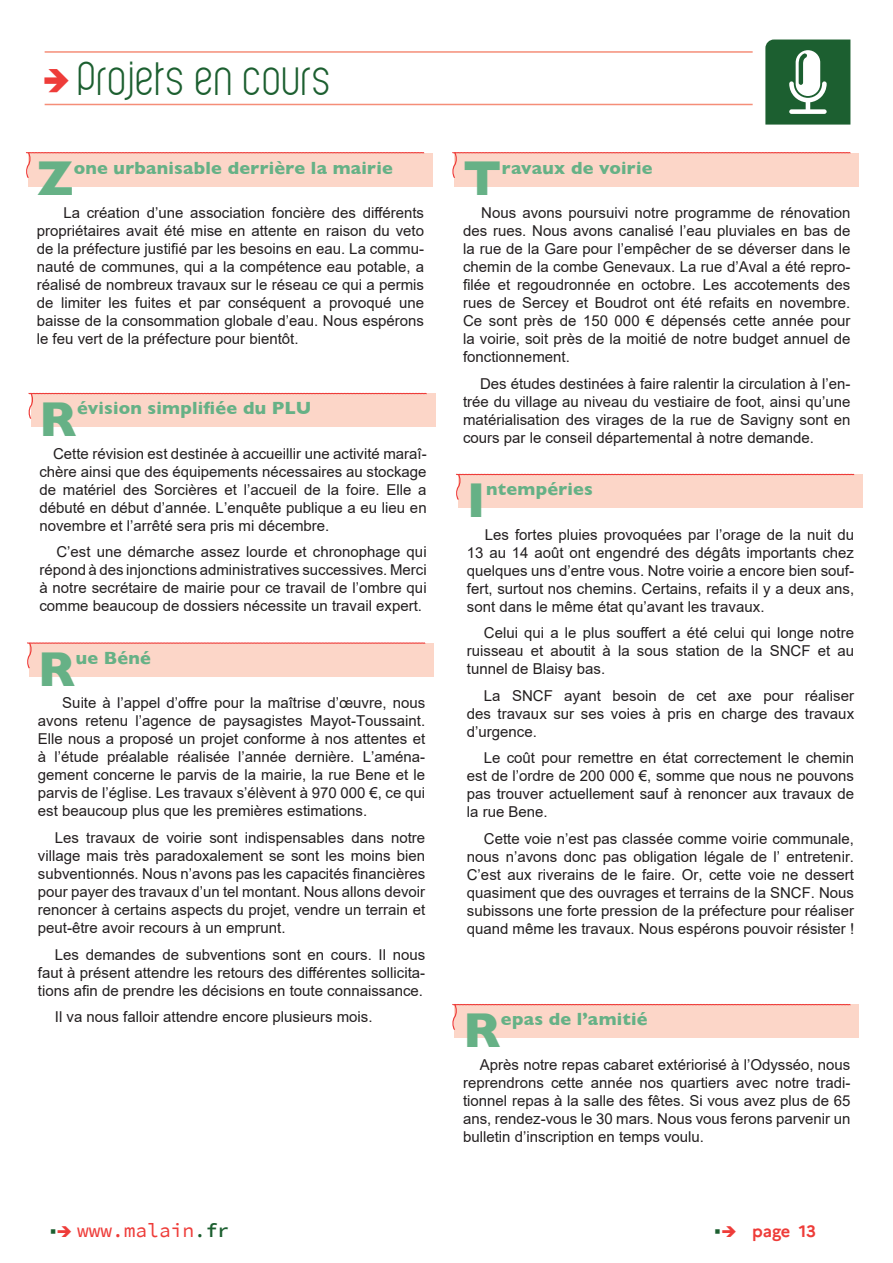
<style>
.page{position:relative;width:893px;height:1263px;background:#fff}
.page>*{position:absolute;margin:0;border:0;box-sizing:border-box;transform-origin:0 0}
.t1{font:700 49.95px "Gill Sans";color:#66b186}
.t2{font:46.5px "Violette";letter-spacing:-.005em;color:#1c5f30}
.t3{font:19.5px "Source Code Pro";color:#ee3c39}
.t4{font:700 18px "Gill Sans";letter-spacing:.015em;color:#66b186}
.t5{font:700 16.5px "Marianne";letter-spacing:-.015em;color:#ee3c39}
.t6{font:15px/18px "Arial";color:#231f20;text-align:justify}
.s1{color:#1c5f30}
.s2{font-weight:600;color:#1c5f30}
</style>
<div class="page">
<hr style="left:45px;top:51px;width:708px;height:2px;background:#f58e78">
<hr style="left:45px;top:104px;width:708px;height:1px;background:#f58e78">
<svg style="left:765px;top:40px;width:85px;height:85px"></svg>
<div style="left:28px;top:153px;width:405px;height:33px;background:#fcd6c8"></div>
<svg style="left:26px;top:152px;width:398px;height:26px"></svg>
<div style="left:31px;top:393px;width:404px;height:34px;background:#fcd6c8"></div>
<svg style="left:28px;top:392px;width:399px;height:27px"></svg>
<div style="left:29px;top:643px;width:405px;height:34px;background:#fcd6c8"></div>
<svg style="left:27px;top:642px;width:398px;height:27px"></svg>
<div style="left:455px;top:153px;width:404px;height:33px;background:#fcd6c8"></div>
<svg style="left:452px;top:152px;width:399px;height:27px"></svg>
<div style="left:458px;top:474px;width:405px;height:34px;background:#fcd6c8"></div>
<svg style="left:456px;top:473px;width:398px;height:27px"></svg>
<div style="left:455px;top:1005px;width:404px;height:33px;background:#fcd6c8"></div>
<svg style="left:452px;top:1004px;width:399px;height:27px"></svg>
<h2 class="t2" style="left:45px;top:53px;width:290px"><sup>d</sup> Projets en cours</h2>
<h1 class="t1" style="left:37px;top:139px;width:38px">Z</h1>
<p class="t4" style="left:74px;top:153px;width:321px">one urbanisable derrière la mairie</p>
<p class="t6" style="left:37px;top:204px;width:389px;text-indent:27px">La création d’une association foncière des différents propriétaires avait été mise en attente en raison du veto de la préfecture justifié par les besoins en eau. La commu&shy;nauté de communes, qui a la compétence eau potable, a réalisé de nombreux travaux sur le réseau ce qui a permis de limiter les fuites et par conséquent a provoqué une baisse de la consommation globale d’eau. Nous espérons le feu vert de la préfecture pour bientôt.</p>
<h1 class="t1" style="left:39px;top:379px;width:39px">R</h1>
<p class="t4" style="left:77px;top:394px;width:236px">évision simplifiée du PLU</p>
<p class="t6" style="left:39px;top:444px;width:389px;text-indent:14px">Cette révision est destinée à accueillir une activité maraî&shy;chère ainsi que des équipements nécessaires au stockage de matériel des Sorcières et l’accueil de la foire. Elle a débuté en début d’année. L’enquête publique a eu lieu en novembre et l’arrêté sera pris mi décembre.</p>
<p class="t6" style="left:39px;top:543px;width:389px;text-indent:17px">C’est une démarche assez lourde et chronophage qui répond à des injonctions administratives successives. Merci à notre secrétaire de mairie pour ce travail de l’ombre qui comme beaucoup de dossiers nécessite un travail expert.</p>
<h1 class="t1" style="left:38px;top:629px;width:39px">R</h1>
<p class="t4" style="left:76px;top:644px;width:77px">ue Béné</p>
<p class="t6" style="left:38px;top:694px;width:389px;text-indent:24px">Suite à l’appel d’offre pour la maîtrise d’œuvre, nous avons retenu l’agence de paysagistes Mayot-Toussaint.<br>Elle nous a proposé un projet conforme à nos attentes et à l’étude préalable réalisée l’année dernière. L’aména&shy;gement concerne le parvis de la mairie, la rue Bene et le parvis de l’église. Les travaux s’élèvent à 970 000 €, ce qui est beaucoup plus que les premières estimations.</p>
<p class="t6" style="left:38px;top:829px;width:389px;text-indent:17px">Les travaux de voirie sont indispensables dans notre village mais très paradoxalement se sont les moins bien subventionnés. Nous n’avons pas les capacités financières pour payer des travaux d’un tel montant. Nous allons devoir renoncer à certains aspects du projet, vendre un terrain et peut-être avoir recours à un emprunt.</p>
<p class="t6" style="left:38px;top:945px;width:389px;text-indent:17px">Les demandes de subventions sont en cours. Il nous faut à présent attendre les retours des différentes sollicita&shy;tions afin de prendre les décisions en toute connaissance.</p>
<p class="t6" style="left:55px;top:1008px;width:319px">Il va nous falloir attendre encore plusieurs mois.</p>
<h1 class="t1" style="left:463px;top:139px;width:40px">T</h1>
<p class="t4" style="left:502px;top:153px;width:152px">ravaux de voirie</p>
<p class="t6" style="left:463px;top:204px;width:389px;text-indent:18px">Nous avons poursuivi notre programme de rénovation des rues. Nous avons canalisé l’eau pluviales en bas de la rue de la Gare pour l’empêcher de se déverser dans le chemin de la combe Genevaux. La rue d’Aval a été repro&shy;filée et regoudronnée en octobre. Les accotements des rues de Sercey et Boudrot ont été refaits en novembre.<br>Ce sont près de 150 000 € dépensés cette année pour la voirie, soit près de la moitié de notre budget annuel de fonctionnement.</p>
<p class="t6" style="left:463px;top:374px;width:389px;text-indent:17px">Des études destinées à faire ralentir la circulation à l’en&shy;trée du village au niveau du vestiaire de foot, ainsi qu’une matérialisation des virages de la rue de Savigny sont en cours par le conseil départemental à notre demande.</p>
<h1 class="t1" style="left:467px;top:460px;width:20px">I</h1>
<p class="t4" style="left:486px;top:475px;width:108px">ntempéries</p>
<p class="t6" style="left:467px;top:525px;width:389px;text-indent:18px">Les fortes pluies provoquées par l’orage de la nuit du 13 au 14 août ont engendré des dégâts importants chez quelques uns d’entre vous. Notre voirie a encore bien souf&shy;fert, surtout nos chemins. Certains, refaits il y a deux ans, sont dans le même état qu’avant les travaux.</p>
<p class="t6" style="left:467px;top:624px;width:389px;text-indent:17px">Celui qui a le plus souffert a été celui qui longe notre ruisseau et aboutit à la sous station de la SNCF et au tunnel de Blaisy bas.</p>
<p class="t6" style="left:467px;top:686px;width:389px;text-indent:17px">La SNCF ayant besoin de cet axe pour réaliser des travaux sur ses voies à pris en charge des travaux d’urgence.</p>
<p class="t6" style="left:467px;top:749px;width:389px;text-indent:17px">Le coût pour remettre en état correctement le chemin est de l’ordre de 200 000 €, somme que nous ne pouvons pas trouver actuellement sauf à renoncer aux travaux de la rue Bene.</p>
<p class="t6" style="left:467px;top:829px;width:389px;text-indent:17px">Cette voie n’est pas classée comme voirie communale, nous n’avons donc pas obligation légale de l’ entretenir.<br>C’est aux riverains de le faire. Or, cette voie ne dessert quasiment que des ouvrages et terrains de la SNCF. Nous subissons une forte pression de la préfecture pour réaliser quand même les travaux. Nous espérons pouvoir résister !</p>
<h1 class="t1" style="left:463px;top:990px;width:39px">R</h1>
<p class="t4" style="left:501px;top:1005px;width:148px">epas de l’amitié</p>
<p class="t6" style="left:463px;top:1056px;width:389px;text-indent:17px">Après notre repas cabaret extériorisé à l’Odysséo, nous reprendrons cette année nos quartiers avec notre tradi&shy;tionnel repas à la salle des fêtes. Si vous avez plus de 65 ans, rendez-vous le 30 mars. Nous vous ferons parvenir un bulletin d’inscription en temps voulu.</p>
<h3 class="t3" style="left:50px;top:1216px;width:181px"><span class="s1">▪</span>➔ www.malain<span class="s1">.</span><span class="s2">fr</span></h3>
<p class="t5" style="left:714px;top:1221px;width:103px"><span class="s1">▪</span>➔ page 13</p>
</div>
